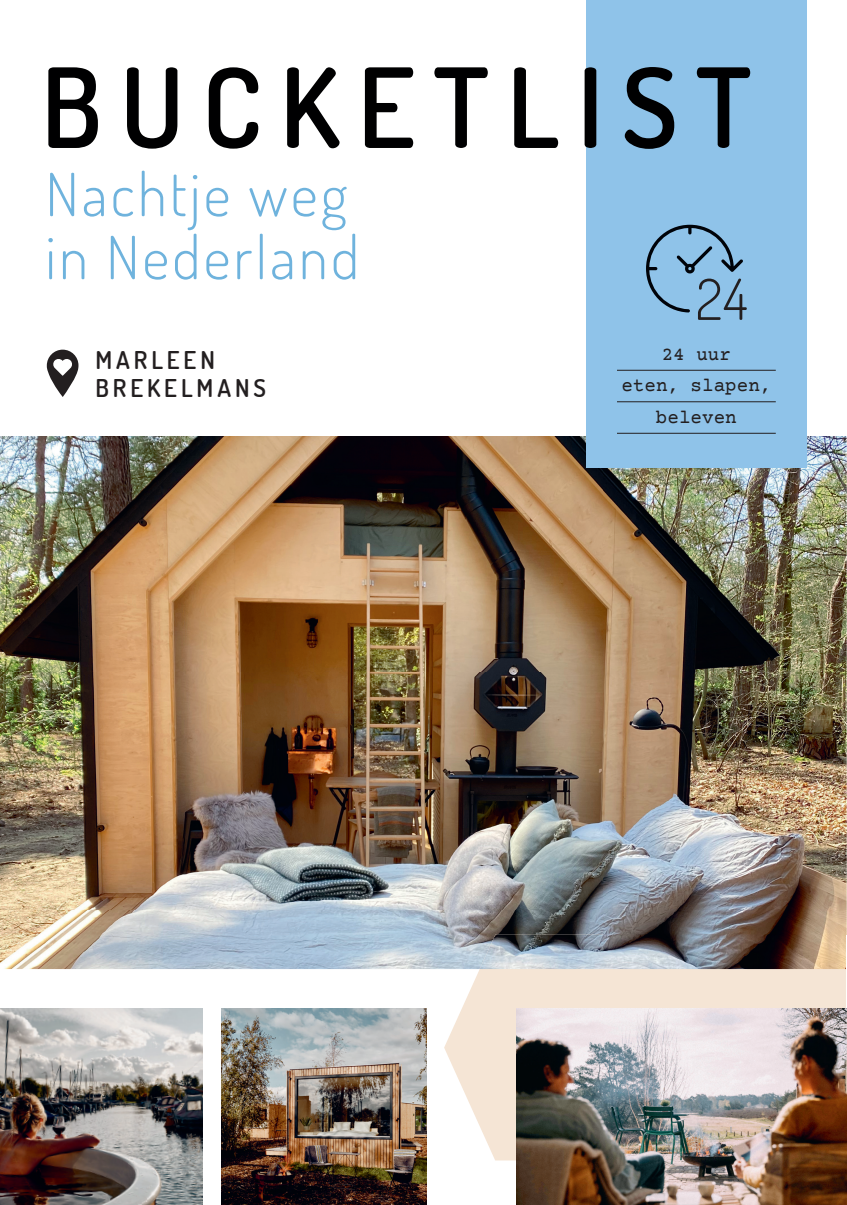
<style>
.page{position:relative;width:847px;height:1205px;background:#fff}
.page>*{position:absolute;margin:0;border:0;box-sizing:border-box;transform-origin:0 0}
.t1{font:200 110.25px "Dosis";letter-spacing:.165em;color:#000001}
.t2{font:200 59.5px/63px "Dosis";letter-spacing:.05em;color:#6fb3dd}
.t3{font:200 24.5px/28px "Dosis";letter-spacing:.16em;color:#231f20}
.t4{font:19.25px/31.5px "Courier Prime";color:#231f20;text-align:center}
</style>
<div class="page">
<svg style="left:444px;top:969px;width:402px;height:191px;fill:#f5e5d5"></svg>
<img style="left:0;top:436px;width:603px;height:533px">
<img style="left:603px;top:436px;width:243px;height:498px">
<img style="left:480px;top:934px;width:366px;height:35px">
<div style="left:586px;top:0;width:221px;height:468px;background:#8fc3e9"></div>
<hr style="left:617px;top:370px;width:159px;height:1px;background:#231f20">
<hr style="left:617px;top:401px;width:159px;height:1px;background:#231f20">
<hr style="left:617px;top:433px;width:159px;height:1px;background:#231f20">
<img style="left:517px;top:1008px;width:329px;height:197px">
<svg style="left:47px;top:350px;width:32px;height:47px"></svg>
<img style="left:221px;top:1008px;width:206px;height:197px">
<img style="left:0;top:1008px;width:203px;height:197px">
<svg style="left:646px;top:225px;width:101px;height:95px"></svg>
<h1 class="t1" style="left:41px;top:31px;width:712px">BUCKETLIST</h1>
<h2 class="t2" style="left:45px;top:160px;width:315px">Nachtje weg in Nederland</h2>
<p class="t3" style="left:95px;top:344px;width:172px">MARLEEN<br>BREKELMANS</p>
<p class="t4" style="left:621px;top:340px;width:152px">24 uur<br>eten, slapen, beleven</p>
</div>
